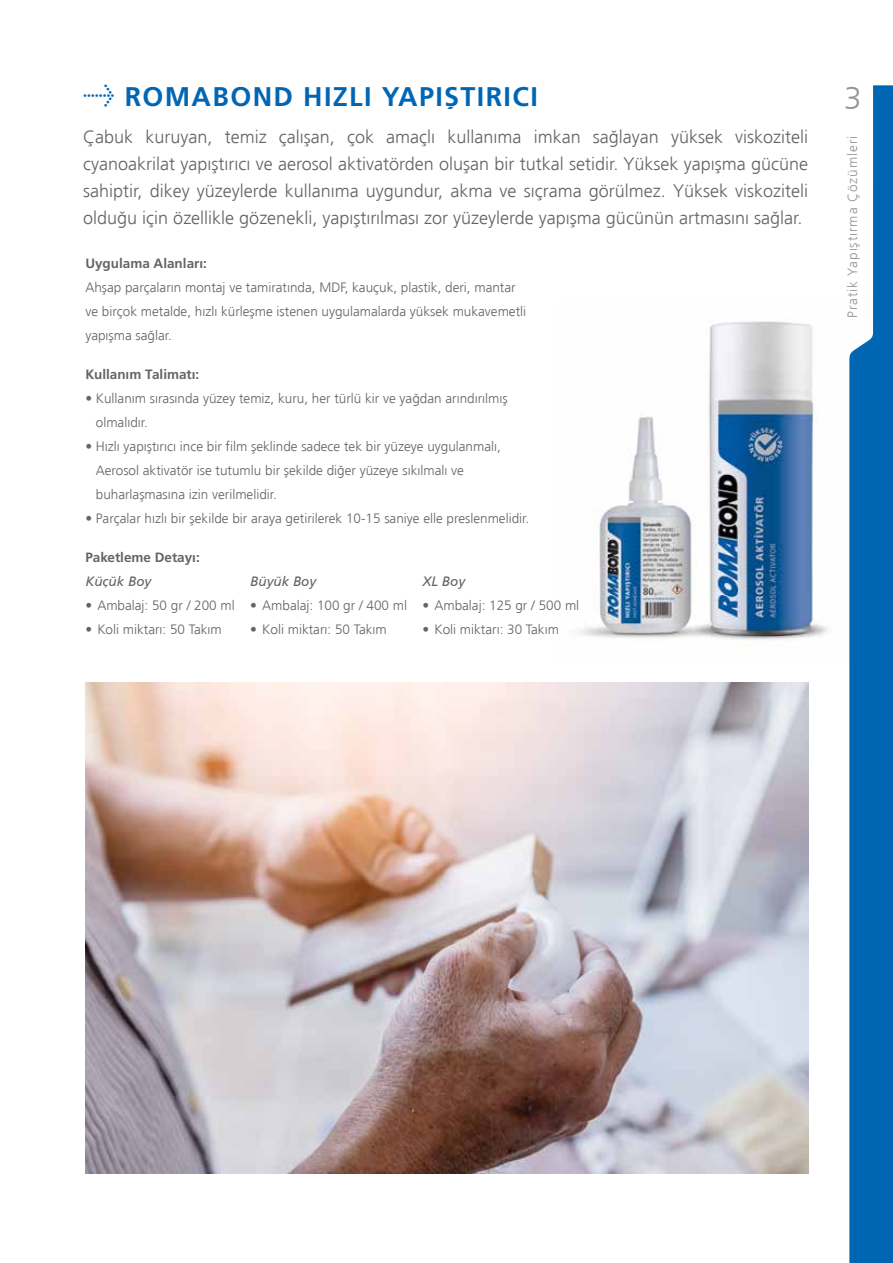
<style>
.page{position:relative;width:893px;height:1263px;background:#fff}
.page>*{position:absolute;margin:0;border:0;box-sizing:border-box;transform-origin:0 0}
.t1{font:300 31.5px "Frutiger";color:#939598}
.t2{font:27px "Frutiger Bold Tr";letter-spacing:.05em;color:#0066b3}
.t3{font:300 18px/27px "Frutiger";color:#636466;text-align:justify}
.t4{font:300 13.5px/24px "Frutiger";color:#636466}
.t5{font:13.5px "Frutiger Bold Tr";color:#636466}
.t6{font:300 13.5px "Frutiger";letter-spacing:.07em;color:#939598}
.t7{font:italic 13.5px "Frutiger";color:#636466}
.s1{font-family:"Meta Pro"}
</style>
<div class="page">
<img style="left:579px;top:321px;width:248px;height:319px">
<svg style="left:849px;top:85px;width:44px;height:1178px;background:#267cbe"></svg>
<img style="left:85px;top:683px;width:723px;height:491px">
<h2 class="t2" style="left:83px;top:80px;width:456px"><span class="s1">→</span> ROMABOND HIZLI YAPIŞTIRICI</h2>
<p class="t3" style="left:83px;top:123px;width:726px">Çabuk kuruyan, temiz çalışan, çok amaçlı kullanıma imkan sağlayan yüksek viskoziteli cyanoakrilat yapıştırıcı ve aerosol aktivatörden oluşan bir tutkal setidir. Yüksek yapışma gücüne sahiptir, dikey yüzeylerde kullanıma uygundur, akma ve sıçrama görülmez. Yüksek viskoziteli olduğu için özellikle gözenekli, yapıştırılması zor yüzeylerde yapışma gücünün artmasını sağlar.</p>
<p class="t5" style="left:85px;top:255px;width:123px">Uygulama Alanları:</p>
<p class="t4" style="left:85px;top:275px;width:442px">Ahşap parçaların montaj ve tamiratında, MDF, kauçuk, plastik, deri, mantar ve birçok metalde, hızlı kürleşme istenen uygulamalarda yüksek mukavemetli yapışma sağlar.</p>
<p class="t5" style="left:85px;top:366px;width:115px">Kullanım Talimatı:</p>
<p class="t4" style="left:96px;top:386px;width:413px;text-indent:-11px">• Kullanım sırasında yüzey temiz, kuru, her türlü kir ve yağdan arındırılmış olmalıdır.</p>
<p class="t4" style="left:96px;top:434px;width:406px;text-indent:-11px">• Hızlı yapıştırıcı ince bir film şeklinde sadece tek bir yüzeye uygulanmalı,<br>Aerosol aktivatör ise tutumlu bir şekilde diğer yüzeye sıkılmalı ve buharlaşmasına izin verilmelidir.</p>
<p class="t4" style="left:85px;top:506px;width:445px">• Parçalar hızlı bir şekilde bir araya getirilerek 10-15 saniye elle preslenmelidir.</p>
<p class="t5" style="left:85px;top:549px;width:116px">Paketleme Detayı:</p>
<p class="t7" style="left:85px;top:573px;width:68px">Küçük Boy</p>
<p class="t4" style="left:85px;top:593px;width:151px">• Ambalaj: 50 gr / 200 ml</p>
<p class="t4" style="left:85px;top:617px;width:138px">• Koli miktarı: 50 Takım</p>
<p class="t7" style="left:250px;top:574px;width:68px">Büyük Boy</p>
<p class="t4" style="left:250px;top:594px;width:158px">• Ambalaj: 100 gr / 400 ml</p>
<p class="t4" style="left:250px;top:618px;width:138px">• Koli miktarı: 50 Takım</p>
<p class="t7" style="left:422px;top:574px;width:44px">XL Boy</p>
<p class="t4" style="left:422px;top:594px;width:158px">• Ambalaj: 125 gr / 500 ml</p>
<p class="t4" style="left:422px;top:618px;width:138px">• Koli miktarı: 30 Takım</p>
<h1 class="t1" style="left:844px;top:80px;width:19px">3</h1>
<p class="t6" style="left:845px;top:318px;width:184px;rotate:-90deg">Pratik Yapıştırma Çözümleri</p>
</div>
